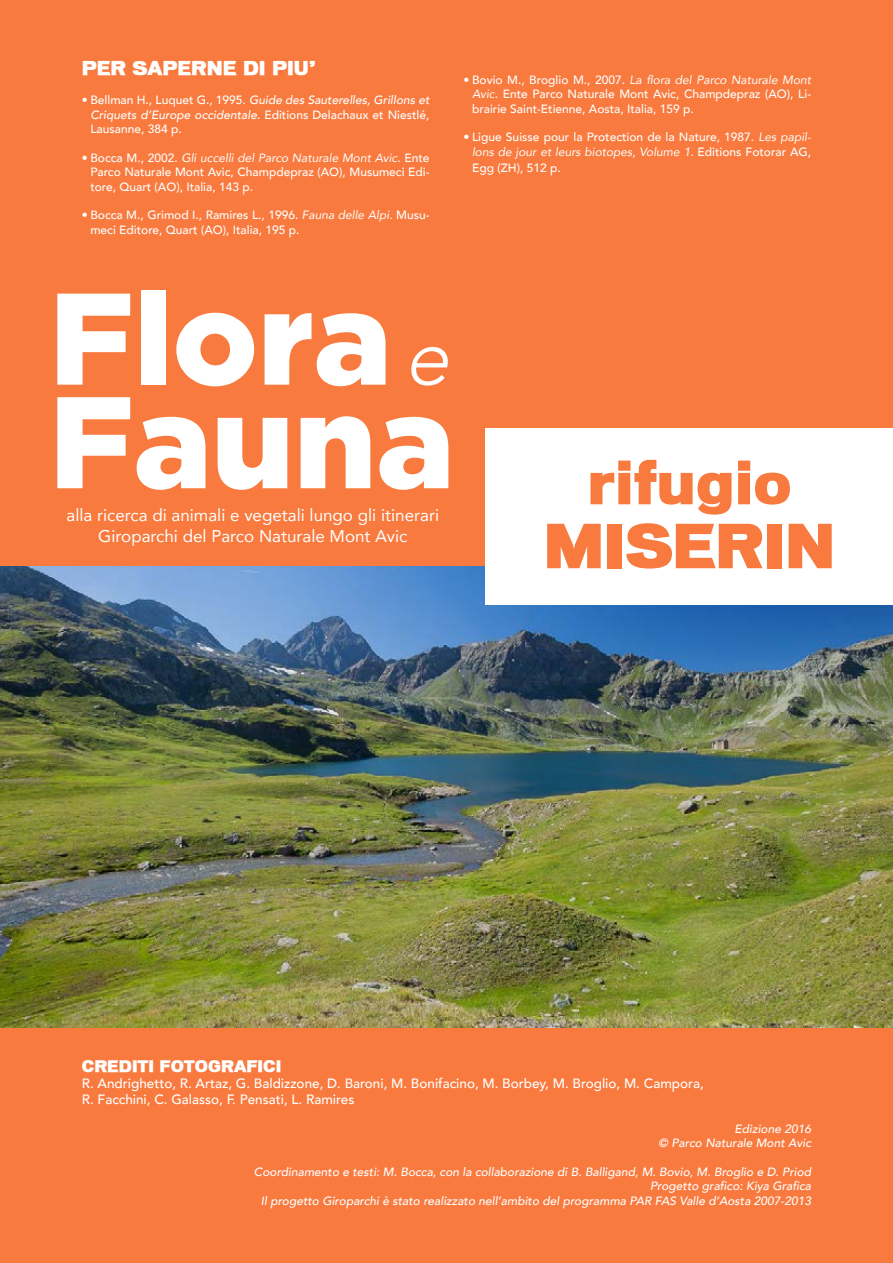
<style>
.page{position:relative;width:893px;height:1263px;background:#f87a3e}
.page>*{position:absolute;margin:0;border:0;box-sizing:border-box;transform-origin:0 0}
.t1{font:900 130.05px/103.5px "Gotham";color:#fff}
.t2{font:56.4px/63.9px "Macromedia";color:#f87a3e;text-align:center}
.t3{font:18px "Macromedia";color:#fff}
.t4{font:16.95px/20.4px "Avenir";color:#fff;text-align:center}
.t5{font:15px "Macromedia";color:#fff}
.t6{font:500 13.5px/16.2px "Avenir";color:#fff}
.t7{font:500 12px/14.4px "Avenir";color:#fff;text-align:justify}
.t8{font:italic 500 12px/14.4px "Avenir";color:#fff;text-align:right}
.s1{font-style:italic}
.s2{font-weight:400;font-style:italic}
.s3{font-family:"Avenir";font-weight:300;font-style:italic;font-size:79.65px}
</style>
<div class="page">
<img style="left:0;top:566px;width:893px;height:461px">
<div style="left:486px;top:428px;width:407px;height:176px;background:#fff"></div>
<h3 class="t3" style="left:82px;top:58px;width:235px">PER SAPERNE DI PIU’</h3>
<p class="t7" style="left:90px;top:92px;width:341px;text-indent:-9px">• Bellman H., Luquet G., 1995. <span class="s1">Guide des Sauterelles, Grillons et Criquets d’Europe occidentale</span>. Editions Delachaux et Niestlé, Lausanne, 384 p.</p>
<p class="t7" style="left:90px;top:150px;width:341px;text-indent:-9px">• Bocca M., 2002. <span class="s2">Gli uccelli del Parco Naturale Mont Avic.</span> Ente Parco Naturale Mont Avic, Champdepraz (AO), Musumeci Edi&shy;tore, Quart (AO), Italia, 143 p.</p>
<p class="t7" style="left:90px;top:207px;width:341px;text-indent:-9px">• Bocca M., Grimod I., Ramires L., 1996. <span class="s2">Fauna delle Alpi.</span> Musu&shy;meci Editore, Quart (AO), Italia, 195 p.</p>
<p class="t7" style="left:472px;top:72px;width:341px;text-indent:-9px">• Bovio M., Broglio M., 2007. <span class="s2">La flora del Parco Naturale Mont Avic.</span> Ente Parco Naturale Mont Avic, Champdepraz (AO), Li&shy;brairie Saint-Etienne, Aosta, Italia, 159 p.</p>
<p class="t7" style="left:463px;top:129px;width:349px;text-align:right">• Ligue Suisse pour la Protection de la Nature, 1987. <span class="s2">Les papil&shy;lons de jour et leurs biotopes, Volume 1</span>. Editions Fotorar AG,</p>
<p class="t7" style="left:472px;top:160px;width:90px">Egg (ZH), 512 p.</p>
<h1 class="t1" style="left:49px;top:284px;width:407px">Flora <span class="s3">e<br></span>Fauna</h1>
<h3 class="t4" style="left:67px;top:505px;width:374px">alla ricerca di animali e vegetali lungo gli itinerari<br>Giroparchi del Parco Naturale Mont Avic</h3>
<h2 class="t2" style="left:544px;top:450px;width:293px">rifugio<br>MISERIN</h2>
<p class="t5" style="left:82px;top:1057px;width:201px">CREDITI FOTOGRAFICI</p>
<p class="t6" style="left:82px;top:1074px;width:623px">R. Andrighetto, R. Artaz, G. Baldizzone, D. Baroni, M. Bonifacino, M. Borbey, M. Broglio, M. Campora,<br>R. Facchini, C. Galasso, F. Pensati, L. Ramires</p>
<p class="t8" style="left:659px;top:1122px;width:154px">Edizione 2016<br>© Parco Naturale Mont Avic</p>
<p class="t8" style="left:254px;top:1165px;width:559px">Coordinamento e testi: M. Bocca, con la collaborazione di B. Balligand, M. Bovio, M. Broglio e D. Priod<br>Progetto grafico: Kiya Grafica<br>Il progetto Giroparchi è stato realizzato nell’ambito del programma PAR FAS Valle d’Aosta 2007-2013</p>
</div>
